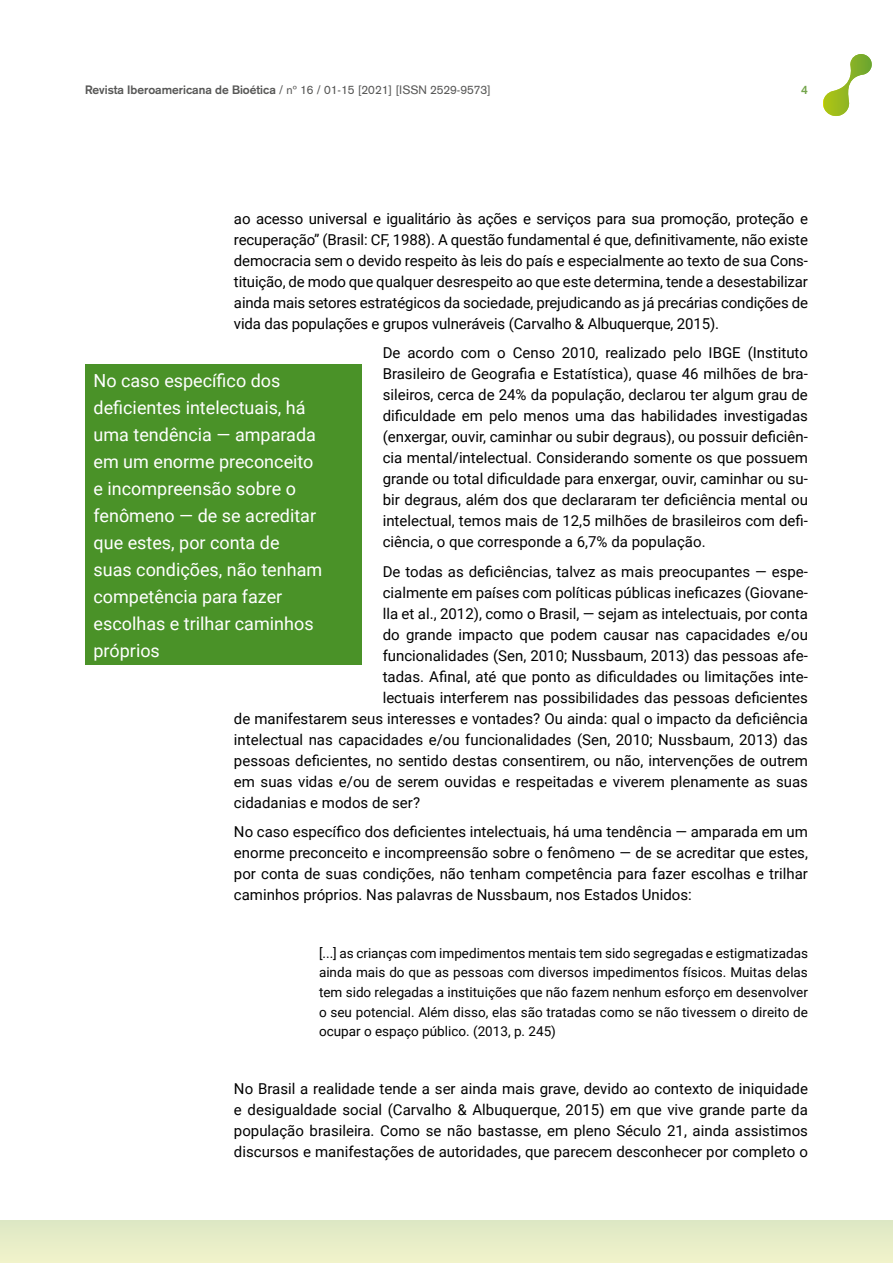
<style>
.page{position:relative;width:893px;height:1263px;background:#fff}
.page>*{position:absolute;margin:0;border:0;box-sizing:border-box;transform-origin:0 0}
.Texto_entresacado{font:18px/27px "Roboto";color:#fff}
.t1{font:15px/21px "Roboto";color:#000;text-align:justify}
._9__Citas_texto{font:13.5px/19.5px "Roboto";color:#000;text-align:justify}
.t2{font:12px "Akzidenz Grotesk";color:#575756}
.t3{font:700 12px "Akzidenz Grotesk";color:#74a54c}
.s1{font-weight:700}
</style>
<div class="page">
<div style="left:0;top:1220px;width:893px;height:43px;background:#e7edc8"></div>
<svg style="left:823px;top:54px;width:49px;height:62px"></svg>
<div style="left:85px;top:365px;width:276px;height:300px;background:#4a9228"></div>
<p class="t2" style="left:85px;top:83px;width:407px"><span class="s1">Revista Iberoamericana de Bioética</span> / nº 16 / 01-15 [2021] [ISSN 2529-9573]</p>
<p class="t3" style="left:801px;top:83px;width:8px">4</p>
<p class="t1" style="left:234px;top:207px;width:575px">ao acesso universal e igualitário às ações e serviços para sua promoção, proteção e recuperação” (Brasil: CF, 1988). A questão fundamental é que, definitivamente, não existe democracia sem o devido respeito às leis do país e especialmente ao texto de sua Cons&shy;tituição, de modo que qualquer desrespeito ao que este determina, tende a desestabilizar ainda mais setores estratégicos da sociedade, prejudicando as já precárias condições de vida das populações e grupos vulneráveis (Carvalho &amp; Albuquerque, 2015).</p>
<p class="t1" style="left:383px;top:342px;width:427px">De acordo com o Censo 2010, realizado pelo IBGE (Instituto Brasileiro de Geografia e Estatística), quase 46 milhões de bra&shy;sileiros, cerca de 24% da população, declarou ter algum grau de dificuldade em pelo menos uma das habilidades investigadas (enxergar, ouvir, caminhar ou subir degraus), ou possuir deficiên&shy;cia mental/intelectual. Considerando somente os que possuem grande ou total dificuldade para enxergar, ouvir, caminhar ou su&shy;bir degraus, além dos que declararam ter deficiência mental ou intelectual, temos mais de 12,5 milhões de brasileiros com defi&shy;ciência, o que corresponde a 6,7% da população.</p>
<p class="t1" style="left:383px;top:560px;width:427px">De todas as deficiências, talvez as mais preocupantes — espe-</p>
<p class="t1" style="left:383px;top:581px;width:427px">cialmente em países com políticas públicas ineficazes (Giovane-</p>
<p class="t1" style="left:383px;top:602px;width:427px">lla et al., 2012), como o Brasil, — sejam as intelectuais, por conta</p>
<p class="t1" style="left:383px;top:623px;width:427px">do grande impacto que podem causar nas capacidades e/ou</p>
<p class="t1" style="left:383px;top:644px;width:427px">funcionalidades (Sen, 2010; Nussbaum, 2013) das pessoas afe-</p>
<p class="t1" style="left:383px;top:665px;width:427px">tadas. Afinal, até que ponto as dificuldades ou limitações inte-</p>
<p class="t1" style="left:383px;top:686px;width:427px">lectuais interferem nas possibilidades das pessoas deficientes</p>
<p class="t1" style="left:234px;top:707px;width:575px">de manifestarem seus interesses e vontades? Ou ainda: qual o impacto da deficiência</p>
<p class="t1" style="left:234px;top:728px;width:575px">intelectual nas capacidades e/ou funcionalidades (Sen, 2010; Nussbaum, 2013) das</p>
<p class="t1" style="left:234px;top:749px;width:575px">pessoas deficientes, no sentido destas consentirem, ou não, intervenções de outrem</p>
<p class="t1" style="left:234px;top:770px;width:575px">em suas vidas e/ou de serem ouvidas e respeitadas e viverem plenamente as suas</p>
<p class="t1" style="left:234px;top:791px;width:188px">cidadanias e modos de ser?</p>
<p class="t1" style="left:234px;top:821px;width:575px">No caso específico dos deficientes intelectuais, há uma tendência — amparada em um enorme preconceito e incompreensão sobre o fenômeno — de se acreditar que estes, por conta de suas condições, não tenham competência para fazer escolhas e trilhar caminhos próprios. Nas palavras de Nussbaum, nos Estados Unidos:</p>
<p class="Texto_entresacado" style="left:94px;top:366px;width:230px">No caso específico dos deficientes intelectuais, há uma tendência — amparada em um enorme preconceito e incompreensão sobre o fenômeno — de se acreditar que estes, por conta de suas condições, não tenham competência para fazer escolhas e trilhar caminhos próprios</p>
<p class="_9__Citas_texto" style="left:319px;top:943px;width:490px">[...] as crianças com impedimentos mentais tem sido segregadas e estigmatizadas ainda mais do que as pessoas com diversos impedimentos físicos. Muitas delas tem sido relegadas a instituições que não fazem nenhum esforço em desenvolver o seu potencial. Além disso, elas são tratadas como se não tivessem o direito de ocupar o espaço público. (2013, p. 245)</p>
<p class="t1" style="left:234px;top:1077px;width:575px">No Brasil a realidade tende a ser ainda mais grave, devido ao contexto de iniquidade e desigualdade social (Carvalho &amp; Albuquerque, 2015) em que vive grande parte da população brasileira. Como se não bastasse, em pleno Século 21, ainda assistimos discursos e manifestações de autoridades, que parecem desconhecer por completo o</p>
</div>
